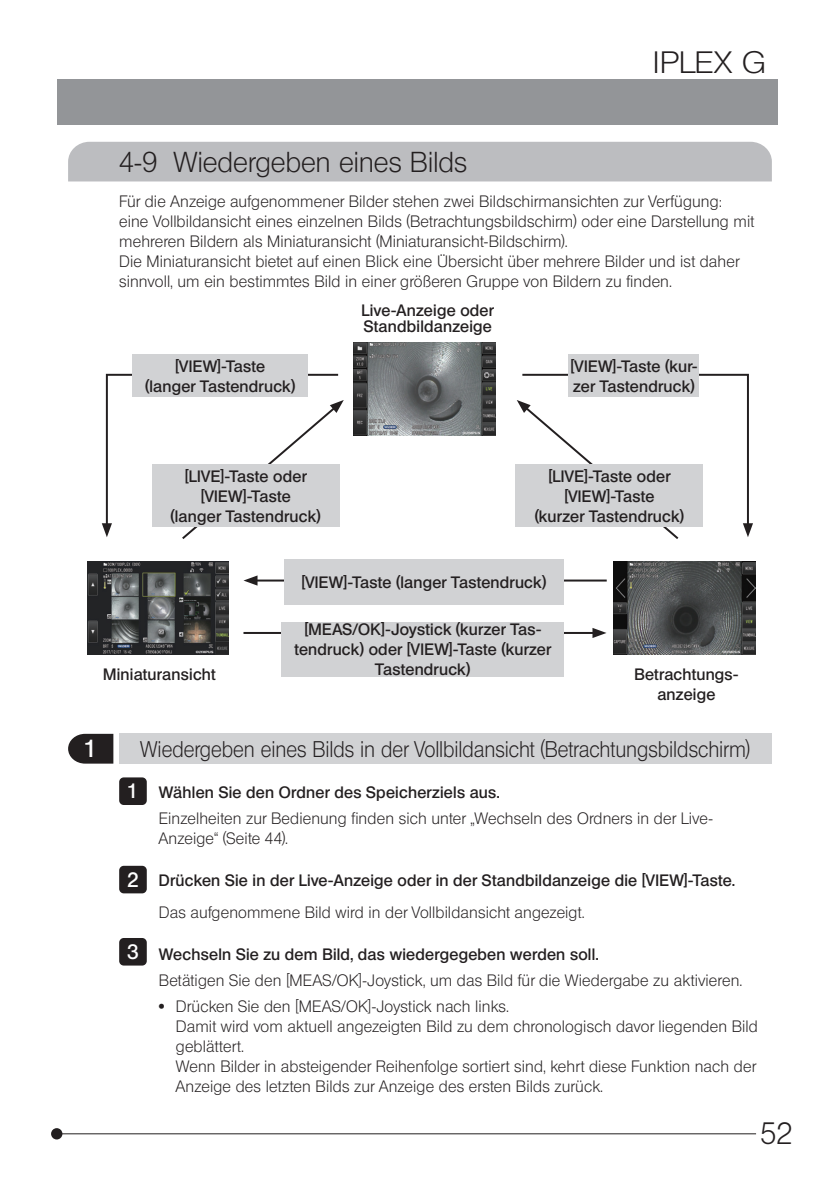
<style>
.page{position:relative;width:840px;height:1191px;background:#fff}
.page>*{position:absolute;margin:0;border:0;box-sizing:border-box;transform-origin:0 0}
.t1{font:30px "Olympus Leicht Normal";color:#231f20;scale:1.1 1}
.t2{font:30px "Olympus Leicht Normal";color:#231f20}
.t3{font:28px "Olympus Leicht Normal";letter-spacing:-.005em;color:#231f20}
.t4{font:24px "Olympus Leicht Halbfett";color:#fff}
.t5{font:22px "Olympus Leicht Normal";color:#231f20;scale:.92 1}
.t6{font:20.2px "Olympus Leicht Halbfett";color:#fff}
.t7{font:17.2px/20.6px "Olympus Leicht Halbfett";color:#231f20;scale:.9 1}
.t8{font:16px/20px "Olympus Leicht Normal";letter-spacing:.01em;color:#231f20}
.t9{font:16px/20px "Olympus Leicht Halbfett";letter-spacing:.015em;color:#231f20;text-align:center}
.s1{font-family:"Olympus Leicht Halbfett"}
</style>
<div class="page">
<div style="left:51px;top:1128px;width:11px;height:11px;background:#231f20;border-radius:50%"></div>
<hr style="left:57px;top:1133px;width:698px;height:1px;background:#231f20">
<div style="left:57px;top:79px;width:720px;height:46px;background:#939598"></div>
<img style="left:353px;top:342px;width:142px;height:93px">
<div style="left:68px;top:142px;width:703px;height:39px;background:#bcbdc0"></div>
<div style="left:119px;top:733px;width:652px;height:30px;background:#d1d2d4"></div>
<svg style="left:68px;top:734px;width:45px;height:29px"></svg>
<div style="left:119px;top:777px;width:28px;height:28px;background:#231f20;border-radius:5px"></div>
<div style="left:119px;top:865px;width:28px;height:28px;background:#231f20;border-radius:5px"></div>
<div style="left:119px;top:938px;width:28px;height:27px;background:#231f20;border-radius:5px"></div>
<svg style="left:516px;top:373px;width:236px;height:166px"></svg>
<svg style="left:102px;top:373px;width:241px;height:166px"></svg>
<hr style="left:254px;top:579px;width:352px;height:2px;background:#231f20">
<svg style="left:243px;top:575px;width:14px;height:10px"></svg>
<hr style="left:243px;top:632px;width:352px;height:2px;background:#231f20">
<svg style="left:592px;top:628px;width:14px;height:10px"></svg>
<div style="left:132px;top:354px;width:176px;height:43px;background:#d1d2d4"></div>
<div style="left:152px;top:464px;width:187px;height:63px;background:#d1d2d4"></div>
<div style="left:281px;top:622px;width:282px;height:54px;background:#d1d2d4"></div>
<div style="left:515px;top:464px;width:187px;height:63px;background:#d1d2d4"></div>
<div style="left:568px;top:354px;width:130px;height:43px;background:#d1d2d4"></div>
<div style="left:284px;top:559px;width:279px;height:45px;background:#d1d2d4"></div>
<img style="left:613px;top:561px;width:141px;height:93px">
<img style="left:87px;top:561px;width:141px;height:93px">
<h1 class="t1" style="left:652px;top:45px;width:104px">IPLEX G</h1>
<h2 class="t3" style="left:119px;top:146px;width:349px">4-9 Wiedergeben eines Bilds</h2>
<p class="t8" style="left:119px;top:191px;width:636px">Für die Anzeige aufgenommener Bilder stehen zwei Bildschirmansichten zur Verfügung: eine Vollbildansicht eines einzelnen Bilds (Betrachtungsbildschirm) oder eine Darstellung mit mehreren Bildern als Miniaturansicht (Miniaturansicht-Bildschirm).<br>Die Miniaturansicht bietet auf einen Blick eine Übersicht über mehrere Bilder und ist daher sinnvoll, um ein bestimmtes Bild in einer größeren Gruppe von Bildern zu finden.</p>
<p class="t7" style="left:184px;top:347px;width:104px">[VIEW] button (long-press)</p>
<p class="t9" style="left:145px;top:356px;width:152px">[VIEW]-Taste<br>(langer Tastendruck)</p>
<p class="t7" style="left:192px;top:462px;width:117px;text-align:center">[LIVE] button or [VIEW] button (long-press)</p>
<p class="t9" style="left:170px;top:466px;width:152px">[LIVE]-Taste oder [VIEW]-Taste<br>(langer Tastendruck)</p>
<p class="t9" style="left:361px;top:303px;width:134px;line-height:16px;text-align:left">Live-Anzeige oder<br>Standbildanzeige</p>
<p class="t7" style="left:375px;top:305px;width:110px;line-height:17.2px">Live screen or freeze screen</p>
<p class="t7" style="left:584px;top:347px;width:104px">[VIEW] button (short-press)</p>
<p class="t9" style="left:570px;top:356px;width:128px;text-align:left">[VIEW]-Taste (kur&shy;zer Tastendruck)</p>
<p class="t7" style="left:546px;top:461px;width:117px;text-align:center">[LIVE] button or [VIEW] button (short-press)</p>
<p class="t9" style="left:534px;top:466px;width:151px">[LIVE]-Taste oder [VIEW]-Taste<br>(kurzer Tastendruck)</p>
<p class="t7" style="left:329px;top:572px;width:201px">[VIEW] button (long-press)</p>
<p class="t9" style="left:301px;top:572px;width:246px">[VIEW]-Taste (langer Tastendruck)</p>
<p class="t7" style="left:297px;top:616px;width:271px;text-align:center">[MEAS/OK] joystick (short-press) or [VIEW] button (short-press)</p>
<p class="t9" style="left:294px;top:619px;width:258px">[MEAS/OK]-Joystick (kurzer Tas&shy;tendruck) oder [VIEW]-Taste (kurzer<br>Tastendruck)</p>
<p class="t7" style="left:95px;top:660px;width:141px">Thumbnail screen</p>
<p class="t7" style="left:641px;top:660px;width:96px">View screen</p>
<p class="t9" style="left:103px;top:664px;width:114px">Miniaturansicht</p>
<p class="t9" style="left:634px;top:664px;width:105px">Betrachtungs&shy;anzeige</p>
<h3 class="t4" style="left:84px;top:734px;width:15px">1</h3>
<h3 class="t5" style="left:140px;top:737px;width:664px">Wiedergeben eines Bilds in der Vollbildansicht (Betrachtungsbildschirm)</h3>
<p class="t9" style="left:159px;top:782px;width:342px">Wählen Sie den Ordner des Speicherziels aus.</p>
<p class="t8" style="left:159px;top:808px;width:555px">Einzelheiten zur Bedienung finden sich unter „Wechseln des Ordners in der Live-<br>Anzeige“ (Seite 44).</p>
<p class="t9" style="left:159px;top:870px;width:577px">Drücken Sie in der Live-Anzeige oder in der Standbildanzeige die [VIEW]-Taste.</p>
<p class="t8" style="left:159px;top:902px;width:427px">Das aufgenommene Bild wird in der Vollbildansicht angezeigt.</p>
<p class="t9" style="left:159px;top:944px;width:441px">Wechseln Sie zu dem Bild, das wiedergegeben werden soll.</p>
<p class="t8" style="left:159px;top:967px;width:584px;line-height:25.6px">Betätigen Sie den [MEAS/OK]-Joystick, um das Bild für die Wiedergabe zu aktivieren. <span class="s1">·</span> Drücken Sie den [MEAS/OK]-Joystick nach links.</p>
<p class="t8" style="left:176px;top:1016px;width:583px">Damit wird vom aktuell angezeigten Bild zu dem chronologisch davor liegenden Bild geblättert.<br>Wenn Bilder in absteigender Reihenfolge sortiert sind, kehrt diese Funktion nach der Anzeige des letzten Bilds zur Anzeige des ersten Bilds zurück.</p>
<p class="t6" style="left:127px;top:779px;width:13px">1</p>
<p class="t6" style="left:127px;top:867px;width:13px">2</p>
<p class="t6" style="left:127px;top:940px;width:13px">3</p>
<h1 class="t2" style="left:760px;top:1115px;width:33px">52</h1>
</div>
